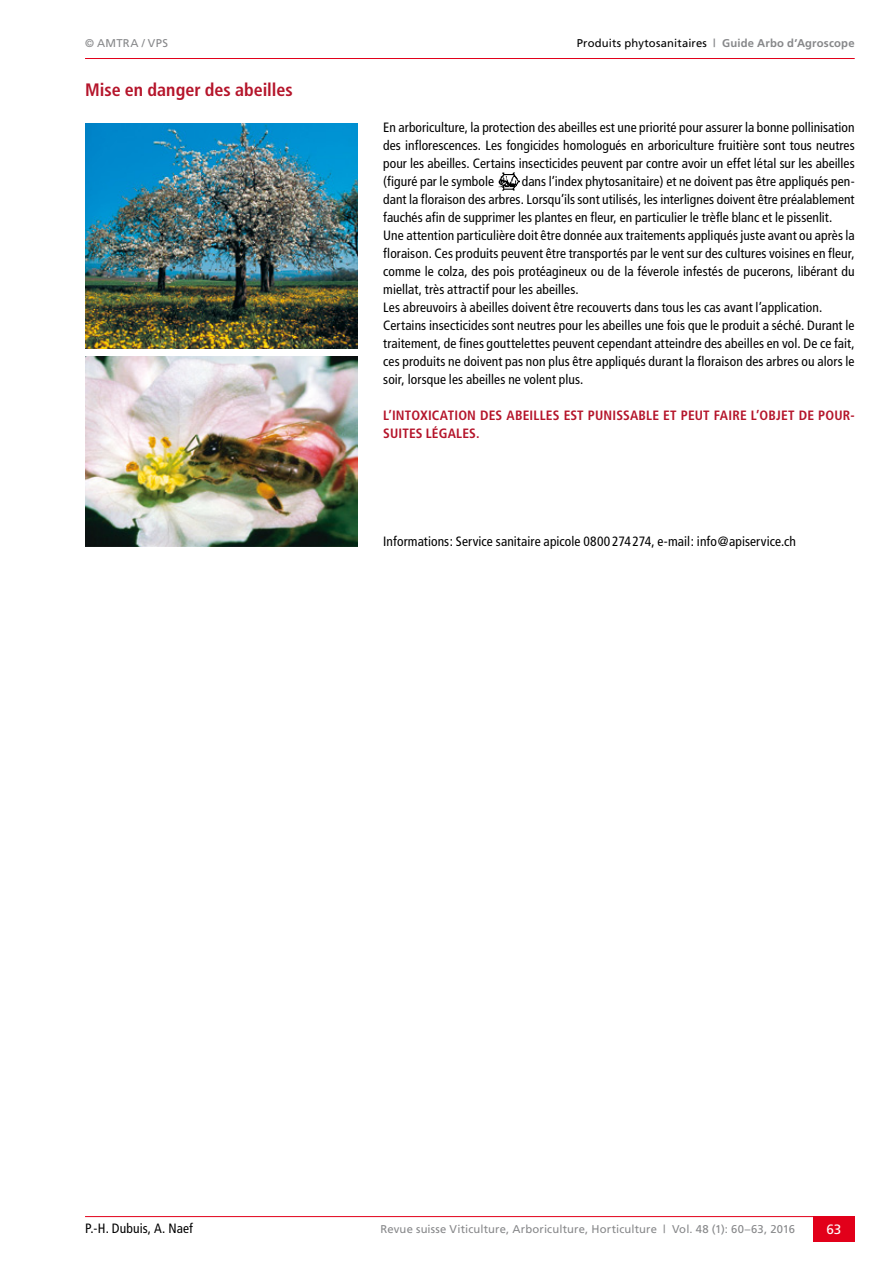
<style>
.page{position:relative;width:893px;height:1263px;background:#fff}
.page>*{position:absolute;margin:0;border:0;box-sizing:border-box;transform-origin:0 0}
.t1{font:700 condensed 18px "Frutiger";color:#b5152b}
.t2{font:condensed 13.5px/18px "Frutiger";letter-spacing:.005em;color:#000;text-align:justify}
.t3{font:700 condensed 13.5px "Frutiger";letter-spacing:.015em;color:#b5152b}
.t4{font:13.5px "Frutiger";color:#fff}
.t5{font:11.25px "Frutiger";letter-spacing:.015em;color:#87888a}
.t6{font:11.25px "Frutiger";letter-spacing:.015em;color:#000}
.s1{font-weight:700;color:#87888a}
</style>
<div class="page">
<hr style="left:85px;top:58px;width:770px;height:1px;background:#e2001a">
<hr style="left:85px;top:1216px;width:770px;height:1px;background:#e2001a">
<div style="left:813px;top:1216px;width:42px;height:26px;background:#e2001a"></div>
<img style="left:498px;top:172px;width:21px;height:19px">
<img style="left:85px;top:123px;width:273px;height:225px">
<img style="left:85px;top:356px;width:273px;height:190px">
<p class="t5" style="left:85px;top:37px;width:84px">© AMTRA / VPS</p>
<p class="t6" style="left:577px;top:37px;width:279px">Produits phytosanitaires <span class="s1">| Guide Arbo d’Agroscope</span></p>
<h1 class="t1" style="left:85px;top:79px;width:209px">Mise en danger des abeilles</h1>
<p class="t2" style="left:383px;top:119px;width:473px">En arboriculture, la protection des abeilles est une priorité pour assurer la bonne pollinisation des inflorescences. Les fongicides homologués en arboriculture fruitière sont tous neutres pour les abeilles. Certains insecticides peuvent par contre avoir un effet létal sur les abeilles (figuré par le symbole</p>
<p class="t2" style="left:383px;top:173px;width:473px;text-align:left;text-indent:139px">dans l’index phytosanitaire) et ne doivent pas être appliqués pen&shy;dant la floraison des arbres. Lorsqu’ils sont utilisés, les interlignes doivent être préalablement fauchés afin de supprimer les plantes en fleur, en particulier le trèfle blanc et le pissenlit.<br>Une attention particulière doit être donnée aux traitements appliqués juste avant ou après la floraison. Ces produits peuvent être transportés par le vent sur des cultures voisines en fleur, comme le colza, des pois protéagineux ou de la féverole infestés de pucerons, libérant du miellat, très attractif pour les abeilles.<br>Les abreuvoirs à abeilles doivent être recouverts dans tous les cas avant l’application.<br>Certains insecticides sont neutres pour les abeilles une fois que le produit a séché. Durant le traitement, de fines gouttelettes peuvent cependant atteindre des abeilles en vol. De ce fait, ces produits ne doivent pas non plus être appliqués durant la floraison des arbres ou alors le soir, lorsque les abeilles ne volent plus.</p>
<p class="t3" style="left:383px;top:407px;width:105px">L’INTOXICATIO N DES</p>
<p class="t3" style="left:506px;top:407px;width:24px">ABEILLES</p>
<p class="t3" style="left:564px;top:407px;width:172px">EST PUNISSABLE ET PEUT FAIRE</p>
<p class="t3" style="left:751px;top:407px;width:84px">L’OBJET DE POUR</p>
<p class="t3" style="left:850px;top:407px;width:6px">-</p>
<p class="t3" style="left:383px;top:425px;width:98px">SUITESLÉGALES.</p>
<p class="t2" style="left:383px;top:533px;width:414px">Informations: Service sanitaire apicole 0800 274 274, e-mail: info@apiservice.ch</p>
<p class="t2" style="left:85px;top:1219px;width:109px">P.-H. Dubuis, A. Naef</p>
<p class="t5" style="left:380px;top:1223px;width:416px">Revue suisse Viticulture, Arboriculture, Horticulture | Vol. 48 (1): 60–63, 2016</p>
<p class="t4" style="left:826px;top:1221px;width:17px">63</p>
</div>
